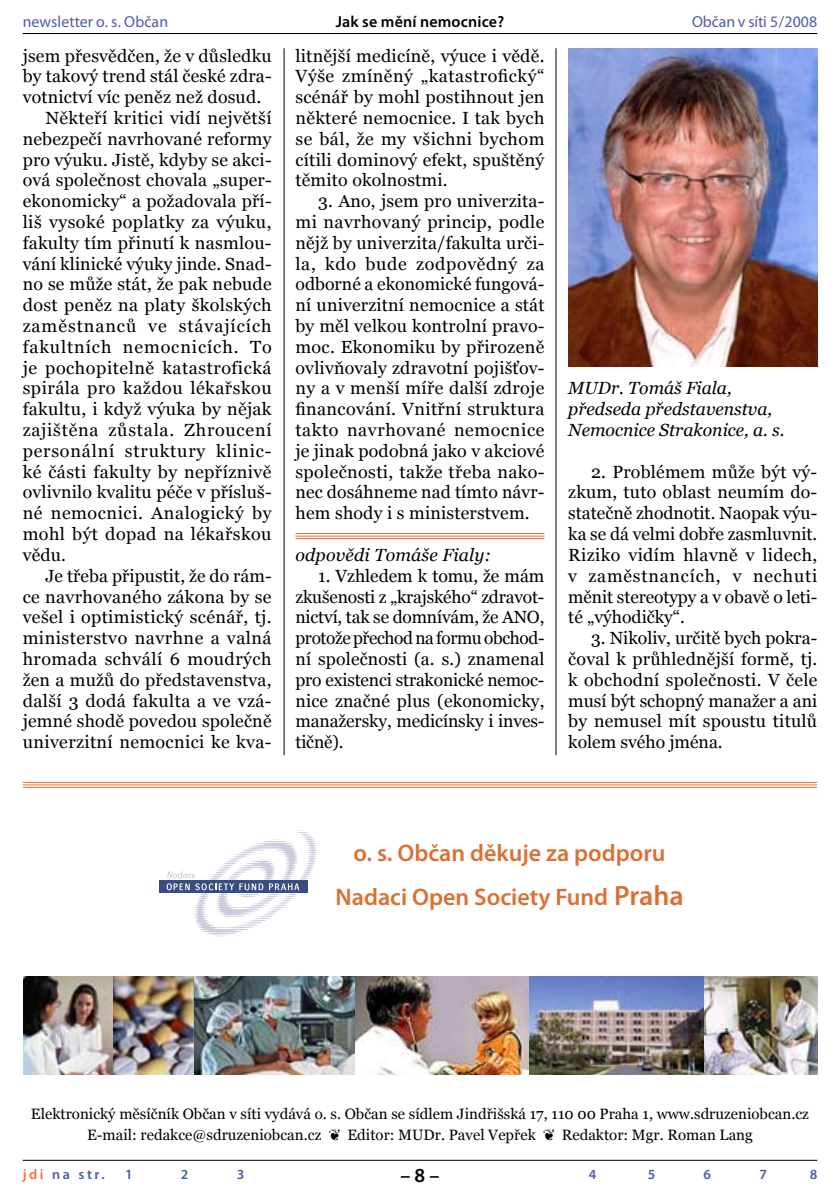
<style>
.page{position:relative;width:840px;height:1191px;background:#fff}
.page>*{position:absolute;margin:0;border:0;box-sizing:border-box;transform-origin:0 0}
.t1{font:600 24px/44px "Myriad Pro";color:#dc7034;text-align:center}
.t2{font:600 20px "Myriad Pro";color:#000}
.t3{font:17.6px/20.8px "Georgia";letter-spacing:.015em;color:#000;text-align:justify}
.t4{font:italic 17.6px/20.8px "Georgia";color:#000}
.t5{font:17.6px "Georgia";letter-spacing:.05em;color:#000}
.t6{font:17.6px "Georgia";letter-spacing:.04em;color:#000}
.t7{font:17.6px "Georgia";letter-spacing:.045em;color:#000}
.t8{font:16px "Myriad Pro";letter-spacing:.005em;color:#4c5da6}
.t9{font:600 16px "Myriad Pro";letter-spacing:.01em;color:#000}
.t10{font:15px/20.8px "Georgia";color:#000;text-align:center}
.t11{font:600 14px "Myriad Pro";letter-spacing:.185em;color:#4c5da6}
.s1{font-size:28px}
.s2{color:#f27034}
</style>
<div class="page">
<hr style="left:23px;top:1159px;width:793px;height:1px;background:#000">
<hr style="left:23px;top:33px;width:793px;height:1px;background:#000">
<hr style="left:283px;top:48px;width:1px;height:707px;background:#000">
<hr style="left:555px;top:48px;width:1px;height:707px;background:#000">
<img style="left:113px;top:976px;width:396px;height:99px">
<img style="left:702px;top:976px;width:115px;height:99px">
<img style="left:23px;top:976px;width:90px;height:99px">
<img style="left:509px;top:976px;width:193px;height:99px">
<div style="left:159px;top:880px;width:148px;height:13px;background:#384d81"></div>
<svg style="left:167px;top:830px;width:150px;height:106px"></svg>
<hr style="left:23px;top:782px;width:793px;height:1px;background:#f27034">
<hr style="left:23px;top:784px;width:793px;height:1px;background:#f27034">
<hr style="left:23px;top:787px;width:793px;height:1px;background:#f27034">
<img style="left:568px;top:48px;width:249px;height:319px">
<hr style="left:295px;top:533px;width:249px;height:1px;background:#f27034">
<hr style="left:295px;top:535px;width:249px;height:1px;background:#f27034">
<hr style="left:295px;top:538px;width:249px;height:1px;background:#f27034">
<p class="t8" style="left:23px;top:12px;width:147px">newsletter o. s. Občan</p>
<p class="t9" style="left:335px;top:12px;width:170px">Jak se mění nemocnice?</p>
<p class="t8" style="left:691px;top:12px;width:127px">Občan v síti 5/2008</p>
<p class="t3" style="left:23px;top:45px;width:250px">jsem přesvědčen, že v důsledku</p>
<p class="t3" style="left:23px;top:66px;width:250px">by takový trend stál české zdra-</p>
<p class="t3" style="left:23px;top:87px;width:240px">votnictví víc peněz než dosud.</p>
<p class="t3" style="left:45px;top:107px;width:227px">Někteří kritici vidí největší</p>
<p class="t3" style="left:23px;top:128px;width:250px">nebezpečí navrhované reformy</p>
<p class="t3" style="left:23px;top:149px;width:250px">pro výuku. Jistě, kdyby se akci-</p>
<p class="t3" style="left:23px;top:170px;width:250px">ová společnost chovala „super-</p>
<p class="t3" style="left:23px;top:191px;width:250px">ekonomicky“ a požadovala pří-</p>
<p class="t3" style="left:23px;top:211px;width:250px">liš vysoké poplatky za výuku,</p>
<p class="t3" style="left:23px;top:232px;width:250px">fakulty tím přinutí k nasmlou-</p>
<p class="t3" style="left:23px;top:253px;width:250px">vání klinické výuky jinde. Snad-</p>
<p class="t3" style="left:23px;top:274px;width:250px">no se může stát, že pak nebude</p>
<p class="t3" style="left:23px;top:295px;width:250px">dost peněz na platy školských</p>
<p class="t5" style="left:23px;top:316px;width:250px">zaměstnanců ve stávajících</p>
<p class="t5" style="left:23px;top:337px;width:250px">fakultních nemocnicích. To</p>
<p class="t3" style="left:23px;top:357px;width:250px">je pochopitelně katastrofická</p>
<p class="t3" style="left:23px;top:378px;width:250px">spirála pro každou lékařskou</p>
<p class="t3" style="left:23px;top:399px;width:250px">fakultu, i když výuka by nějak</p>
<p class="t6" style="left:23px;top:420px;width:250px">zajištěna zůstala. Zhroucení</p>
<p class="t7" style="left:23px;top:441px;width:250px">personální struktury klinic-</p>
<p class="t3" style="left:23px;top:461px;width:250px">ké části fakulty by nepříznivě</p>
<p class="t3" style="left:23px;top:482px;width:250px">ovlivnilo kvalitu péče v přísluš-</p>
<p class="t3" style="left:23px;top:503px;width:250px">né nemocnici. Analogický by</p>
<p class="t3" style="left:23px;top:523px;width:250px">mohl být dopad na lékařskou</p>
<p class="t3" style="left:23px;top:544px;width:45px">vědu.</p>
<p class="t3" style="left:45px;top:565px;width:228px">Je třeba připustit, že do rám-</p>
<p class="t3" style="left:23px;top:586px;width:250px">ce navrhovaného zákona by se</p>
<p class="t3" style="left:23px;top:607px;width:250px">vešel i optimistický scénář, tj.</p>
<p class="t3" style="left:23px;top:627px;width:250px">ministerstvo navrhne a valná</p>
<p class="t3" style="left:23px;top:648px;width:250px">hromada schválí 6 moudrých</p>
<p class="t3" style="left:23px;top:669px;width:250px">žen a mužů do představenstva,</p>
<p class="t3" style="left:23px;top:690px;width:250px">další 3 dodá fakulta a ve vzá-</p>
<p class="t3" style="left:23px;top:711px;width:250px">jemné shodě povedou společně</p>
<p class="t3" style="left:23px;top:731px;width:250px">univerzitní nemocnici ke kva-</p>
<p class="t3" style="left:295px;top:45px;width:250px">litnější medicíně, výuce i vědě.<br>Výše zmíněný „katastrofický“ scénář by mohl postihnout jen některé nemocnice. I tak bych se bál, že my všichni bychom cítili dominový efekt, spuštěný těmito okolnostmi.</p>
<p class="t3" style="left:295px;top:191px;width:250px;text-indent:23px">3. Ano, jsem pro univerzita&shy;mi navrhovaný princip, podle nějž by univerzita/fakulta urči&shy;la, kdo bude zodpovědný za odborné a ekonomické fungová&shy;ní univerzitní nemocnice a stát by měl velkou kontrolní pravo&shy;moc. Ekonomiku by přirozeně ovlivňovaly zdravotní pojišťov&shy;ny a v menší míře další zdroje financování. Vnitřní struktura takto navrhované nemocnice je jinak podobná jako v akciové společnosti, takže třeba nako&shy;nec dosáhneme nad tímto návr&shy;hem shody i s ministerstvem.</p>
<p class="t4" style="left:295px;top:544px;width:197px">odpovědi Tomáše Fialy:</p>
<p class="t3" style="left:295px;top:565px;width:250px;text-indent:23px">1. Vzhledem k tomu, že mám zkušenosti z „kraj-ského“ zdravot&shy;nictví, tak se domnívám, že ANO, protože přechod na formu obchod&shy;ní společnosti (a. s.) znamenal pro existenci strakonické nemoc&shy;nice značné plus (ekonomicky, manažersky, medicínsky i inves&shy;tičně).</p>
<p class="t4" style="left:568px;top:378px;width:218px">MUDr. Tomáš Fiala, předseda představenstva,<br>Nemocnice Strakonice, a. s.</p>
<p class="t3" style="left:568px;top:461px;width:250px;text-indent:23px">2. Problémem může být vý&shy;zkum, tuto oblast neumím do&shy;statečně zhodnotit. Naopak výu&shy;ka se dá velmi dobře zasmluvnit.<br>Riziko vidím hlavně v lidech, v zaměstnancích, v nechuti měnit stereotypy a v obavě o leti&shy;té „výhodičky“.</p>
<p class="t3" style="left:568px;top:627px;width:250px;text-indent:23px">3. Nikoliv, určitě bych pokra&shy;čoval k průhlednější formě, tj. k obchodní společnosti. V čele musí být schopný manažer a ani by nemusel mít spoustu titulů kolem svého jména.</p>
<h1 class="t1" style="left:335px;top:830px;width:349px">o. s. Občan děkuje za podporu<br>Nadaci Open Society Fund <span class="s1">Praha</span></h1>
<p class="t10" style="left:31px;top:1103px;width:779px">Elektronický měsíčník Občan v síti vydává o. s. Občan se sídlem Jindřišská 17, 110 00 Praha 1, www.sdruzeniobcan.cz<br>E-mail: redakce@sdruzeniobcan.cz ❦ Editor: MUDr. Pavel Vepřek ❦ Redaktor: Mgr. Roman Lang</p>
<p class="t11" style="left:23px;top:1165px;width:83px"><span class="s2">jdi</span> na str.</p>
<p class="t11" style="left:125px;top:1165px;width:5px">1</p>
<p class="t11" style="left:181px;top:1165px;width:8px">2</p>
<p class="t11" style="left:237px;top:1165px;width:9px">3</p>
<p class="t11" style="left:588px;top:1165px;width:9px">4</p>
<p class="t11" style="left:647px;top:1165px;width:9px">5</p>
<p class="t11" style="left:703px;top:1165px;width:9px">6</p>
<p class="t11" style="left:759px;top:1165px;width:9px">7</p>
<p class="t11" style="left:809px;top:1165px;width:9px">8</p>
<p class="t2" style="left:400px;top:1162px;width:41px">– –</p>
</div>
